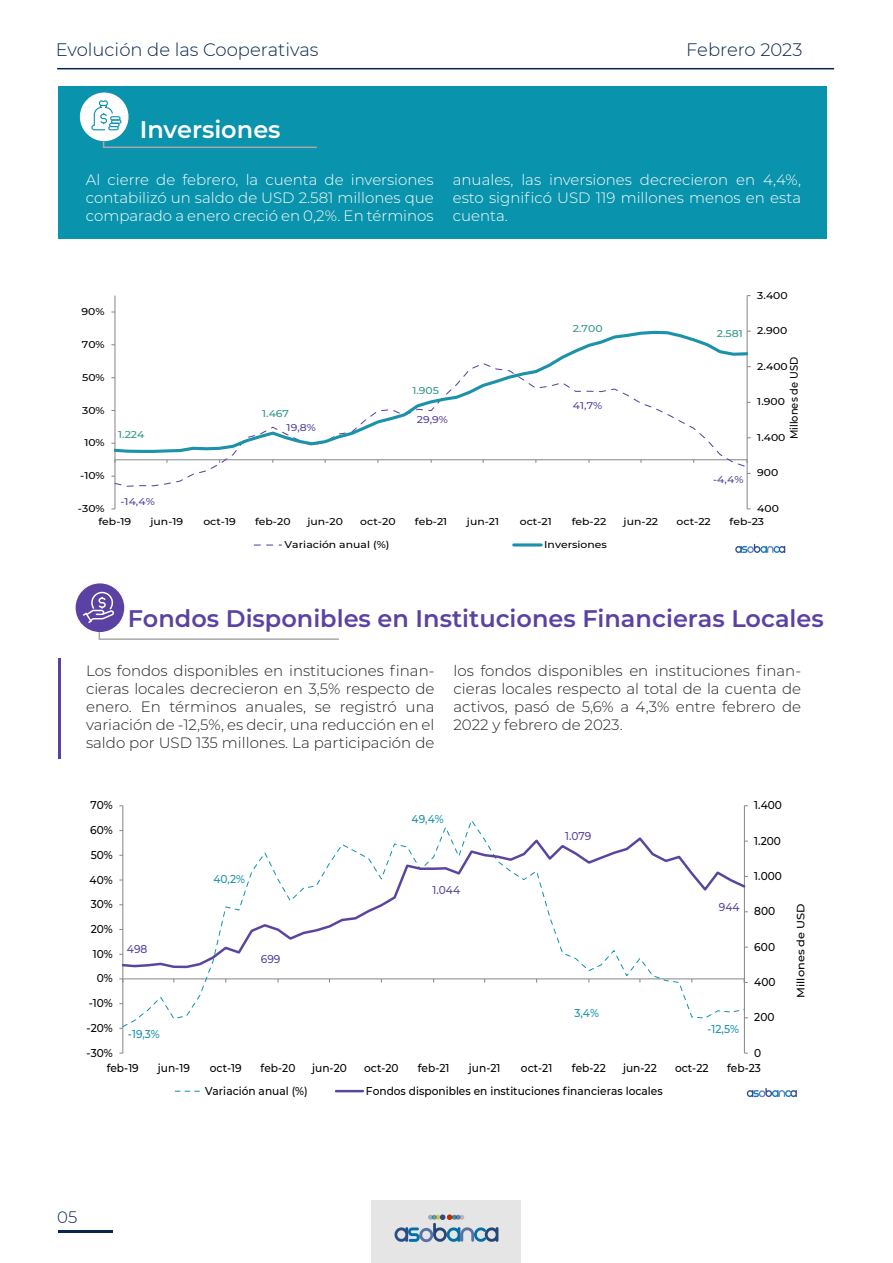
<style>
.page{position:relative;width:893px;height:1263px;background:#fff}
.page>*{position:absolute;margin:0;border:0;box-sizing:border-box;transform-origin:0 0}
.t1{font:600 24px "Montserrat";color:#5a41a3}
.t2{font:600 24px "Montserrat";color:#fff}
.t3{font:300 18px "Montserrat";color:#07264c}
.t4{font:300 16.5px "Montserrat";color:#07264c}
.t5{font:300 15px/18px "Montserrat";color:#231f20;text-align:justify}
.t6{font:300 15px/18px "Montserrat";color:#fff;text-align:justify}
.t7{font:500 11.4px "Montserrat";letter-spacing:.005em;color:#000;scale:.93 1}
.t8{font:500 11.4px "Montserrat";letter-spacing:.005em;color:#1b92a9;scale:.93 1}
.t9{font:500 11.4px "Montserrat";color:#5a44a0;scale:.93 1}
.t10{font:500 10.8px "Montserrat";color:#000;scale:.91 1}
.t11{font:500 10.65px "Montserrat";letter-spacing:.005em;color:#000;scale:1.07 1}
.t12{font:500 9.9px "Montserrat";letter-spacing:.005em;color:#000;scale:1.1 1}
.t13{font:500 9.9px "Montserrat";letter-spacing:.005em;color:#5a44a0;scale:1.1 1}
.t14{font:500 9.9px "Montserrat";color:#32978a;scale:1.1 1}
</style>
<div class="page">
<hr style="left:744px;top:806px;width:1px;height:247px;background:#858585">
<hr style="left:122px;top:806px;width:1px;height:247px;background:#858585">
<svg style="left:123px;top:818px;width:622px;height:210px"></svg>
<svg style="left:123px;top:835px;width:622px;height:134px"></svg>
<svg style="left:175px;top:1091px;width:25px;height:1px"></svg>
<hr style="left:336px;top:1090px;width:27px;height:2px;background:#5a44a0">
<hr style="left:747px;top:296px;width:1px;height:213px;background:#858585">
<hr style="left:115px;top:296px;width:1px;height:213px;background:#858585">
<svg style="left:115px;top:454px;width:633px;height:33px"></svg>
<svg style="left:115px;top:329px;width:633px;height:125px"></svg>
<svg style="left:254px;top:544px;width:28px;height:1px"></svg>
<hr style="left:514px;top:543px;width:27px;height:3px;background:#1b92a9">
<div style="left:58px;top:86px;width:768px;height:153px;background:#0a93ac"></div>
<hr style="left:58px;top:1230px;width:55px;height:2px;background:#07264c">
<hr style="left:57px;top:68px;width:777px;height:1px;background:#07264c">
<hr style="left:58px;top:658px;width:2px;height:100px;background:#5a41a3">
<div style="left:372px;top:1200px;width:149px;height:63px;background:#e5e5e5"></div>
<svg style="left:394px;top:1214px;width:104px;height:28px"></svg>
<div style="left:80px;top:92px;width:49px;height:49px;background:#fff;border-radius:50%"></div>
<svg style="left:102px;top:140px;width:215px;height:8px"></svg>
<div style="left:76px;top:583px;width:48px;height:49px;background:#5a41a3;border-radius:50%"></div>
<svg style="left:98px;top:631px;width:241px;height:9px"></svg>
<svg style="left:81px;top:591px;width:33px;height:34px"></svg>
<svg style="left:91px;top:100px;width:23px;height:31px"></svg>
<div style="left:108px;top:126px;width:11px;height:4px;border:1px solid #0a93ac;border-radius:2px"></div>
<div style="left:109px;top:123px;width:11px;height:4px;border:1px solid #0a93ac;border-radius:2px"></div>
<div style="left:111px;top:119px;width:11px;height:5px;border:1px solid #0a93ac;border-radius:2px"></div>
<div style="left:110px;top:116px;width:11px;height:5px;border:1px solid #0a93ac;border-radius:2px"></div>
<svg style="left:735px;top:544px;width:50px;height:9px"></svg>
<svg style="left:747px;top:1088px;width:50px;height:9px"></svg>
<p class="t3" style="left:56px;top:38px;width:264px">Evolución de las Cooperativas</p>
<p class="t3" style="left:686px;top:38px;width:118px">Febrero 2023</p>
<h1 class="t2" style="left:140px;top:112px;width:142px">Inversiones</h1>
<p class="t6" style="left:86px;top:170px;width:349px">Al cierre de febrero, la cuenta de inversiones contabilizó un saldo de USD 2.581 millones que comparado a enero creció en 0,2%. En términos</p>
<p class="t6" style="left:453px;top:170px;width:350px">anuales, las inversiones decrecieron en 4,4%, esto significó USD 119 millones menos en esta cuenta.</p>
<p class="t12" style="left:82px;top:305px;width:23px">90%</p>
<p class="t12" style="left:82px;top:337px;width:22px">70%</p>
<p class="t12" style="left:82px;top:370px;width:22px">50%</p>
<p class="t12" style="left:82px;top:403px;width:22px">30%</p>
<p class="t12" style="left:84px;top:436px;width:20px">10%</p>
<p class="t12" style="left:80px;top:469px;width:24px">-10%</p>
<p class="t12" style="left:78px;top:502px;width:26px">-30%</p>
<p class="t14" style="left:118px;top:427px;width:25px">1.224</p>
<p class="t13" style="left:120px;top:495px;width:33px">-14,4%</p>
<p class="t14" style="left:262px;top:407px;width:26px">1.467</p>
<p class="t13" style="left:287px;top:420px;width:28px">19,8%</p>
<p class="t14" style="left:412px;top:383px;width:26px">1.905</p>
<p class="t13" style="left:417px;top:413px;width:30px">29,9%</p>
<p class="t14" style="left:573px;top:322px;width:28px">2.700</p>
<p class="t13" style="left:573px;top:398px;width:28px">41,7%</p>
<p class="t14" style="left:717px;top:326px;width:25px">2.581</p>
<p class="t13" style="left:713px;top:472px;width:29px">-4,4%</p>
<p class="t12" style="left:757px;top:288px;width:29px">3.400</p>
<p class="t12" style="left:757px;top:324px;width:29px">2.900</p>
<p class="t10" style="left:786px;top:439px;width:92px;rotate:-90deg">Millones de USD</p>
<p class="t12" style="left:757px;top:359px;width:29px">2.400</p>
<p class="t12" style="left:757px;top:395px;width:27px">1.900</p>
<p class="t12" style="left:757px;top:430px;width:27px">1.400</p>
<p class="t12" style="left:757px;top:466px;width:21px">900</p>
<p class="t12" style="left:757px;top:501px;width:21px">400</p>
<p class="t12" style="left:99px;top:514px;width:31px">feb-19</p>
<p class="t12" style="left:150px;top:514px;width:31px">jun-19</p>
<p class="t12" style="left:203px;top:514px;width:31px">oct-19</p>
<p class="t12" style="left:255px;top:514px;width:34px">feb-20</p>
<p class="t12" style="left:307px;top:514px;width:34px">jun-20</p>
<p class="t12" style="left:360px;top:514px;width:34px">oct-20</p>
<p class="t12" style="left:415px;top:514px;width:31px">feb-21</p>
<p class="t12" style="left:467px;top:514px;width:31px">jun-21</p>
<p class="t12" style="left:520px;top:514px;width:31px">oct-21</p>
<p class="t12" style="left:572px;top:514px;width:33px">feb-22</p>
<p class="t12" style="left:624px;top:514px;width:33px">jun-22</p>
<p class="t12" style="left:676px;top:514px;width:33px">oct-22</p>
<p class="t12" style="left:730px;top:514px;width:33px">feb-23</p>
<p class="t12" style="left:285px;top:538px;width:97px">Variación anual (%)</p>
<p class="t12" style="left:544px;top:538px;width:59px">Inversiones</p>
<h1 class="t1" style="left:128px;top:602px;width:697px">Fondos Disponibles en Instituciones Financieras Locales</h1>
<p class="t5" style="left:86px;top:661px;width:350px">Los fondos disponibles en instituciones finan&shy;cieras locales decrecieron en 3,5% respecto de enero. En términos anuales, se registró una variación de -12,5%, es decir, una reducción en el saldo por USD 135 millones. La participación de</p>
<p class="t5" style="left:453px;top:661px;width:349px">los fondos disponibles en instituciones finan&shy;cieras locales respecto al total de la cuenta de activos, pasó de 5,6% a 4,3% entre febrero de 2022 y febrero de 2023.</p>
<p class="t7" style="left:90px;top:797px;width:26px">70%</p>
<p class="t7" style="left:90px;top:822px;width:26px">60%</p>
<p class="t7" style="left:91px;top:847px;width:25px">50%</p>
<p class="t7" style="left:90px;top:871px;width:26px">40%</p>
<p class="t7" style="left:91px;top:896px;width:25px">30%</p>
<p class="t7" style="left:91px;top:921px;width:25px">20%</p>
<p class="t7" style="left:93px;top:946px;width:23px">10%</p>
<p class="t7" style="left:97px;top:970px;width:19px">0%</p>
<p class="t7" style="left:89px;top:995px;width:27px">-10%</p>
<p class="t7" style="left:87px;top:1020px;width:30px">-20%</p>
<p class="t7" style="left:87px;top:1044px;width:30px">-30%</p>
<p class="t9" style="left:127px;top:941px;width:24px">498</p>
<p class="t8" style="left:128px;top:1026px;width:36px">-19,3%</p>
<p class="t8" style="left:213px;top:870px;width:36px">40,2%</p>
<p class="t9" style="left:261px;top:951px;width:23px">699</p>
<p class="t8" style="left:412px;top:811px;width:36px">49,4%</p>
<p class="t9" style="left:432px;top:882px;width:31px">1.044</p>
<p class="t9" style="left:565px;top:828px;width:30px">1.079</p>
<p class="t8" style="left:575px;top:1005px;width:28px">3,4%</p>
<p class="t9" style="left:719px;top:899px;width:24px">944</p>
<p class="t8" style="left:707px;top:1021px;width:36px">-12,5%</p>
<p class="t7" style="left:754px;top:797px;width:31px">1.400</p>
<p class="t7" style="left:754px;top:833px;width:30px">1.200</p>
<p class="t7" style="left:754px;top:868px;width:31px">1.000</p>
<p class="t7" style="left:754px;top:903px;width:24px">800</p>
<p class="t7" style="left:754px;top:939px;width:24px">600</p>
<p class="t7" style="left:754px;top:974px;width:24px">400</p>
<p class="t7" style="left:754px;top:1009px;width:23px">200</p>
<p class="t7" style="left:754px;top:1044px;width:9px">0</p>
<p class="t7" style="left:107px;top:1059px;width:36px">feb-19</p>
<p class="t7" style="left:158px;top:1059px;width:36px">jun-19</p>
<p class="t7" style="left:210px;top:1059px;width:36px">oct-19</p>
<p class="t7" style="left:261px;top:1059px;width:39px">feb-20</p>
<p class="t7" style="left:312px;top:1059px;width:39px">jun-20</p>
<p class="t7" style="left:364px;top:1059px;width:39px">oct-20</p>
<p class="t7" style="left:418px;top:1059px;width:36px">feb-21</p>
<p class="t7" style="left:469px;top:1059px;width:36px">jun-21</p>
<p class="t7" style="left:521px;top:1059px;width:35px">oct-21</p>
<p class="t7" style="left:572px;top:1059px;width:38px">feb-22</p>
<p class="t7" style="left:623px;top:1059px;width:38px">jun-22</p>
<p class="t7" style="left:675px;top:1059px;width:38px">oct-22</p>
<p class="t7" style="left:727px;top:1059px;width:38px">feb-23</p>
<p class="t7" style="left:205px;top:1083px;width:112px">Variación anual (%)</p>
<p class="t7" style="left:366px;top:1083px;width:321px">Fondos disponibles en instituciones financieras locales</p>
<p class="t11" style="left:793px;top:998px;width:90px;rotate:-90deg">Millones de USD</p>
<p class="t4" style="left:57px;top:1206px;width:22px">05</p>
</div>
